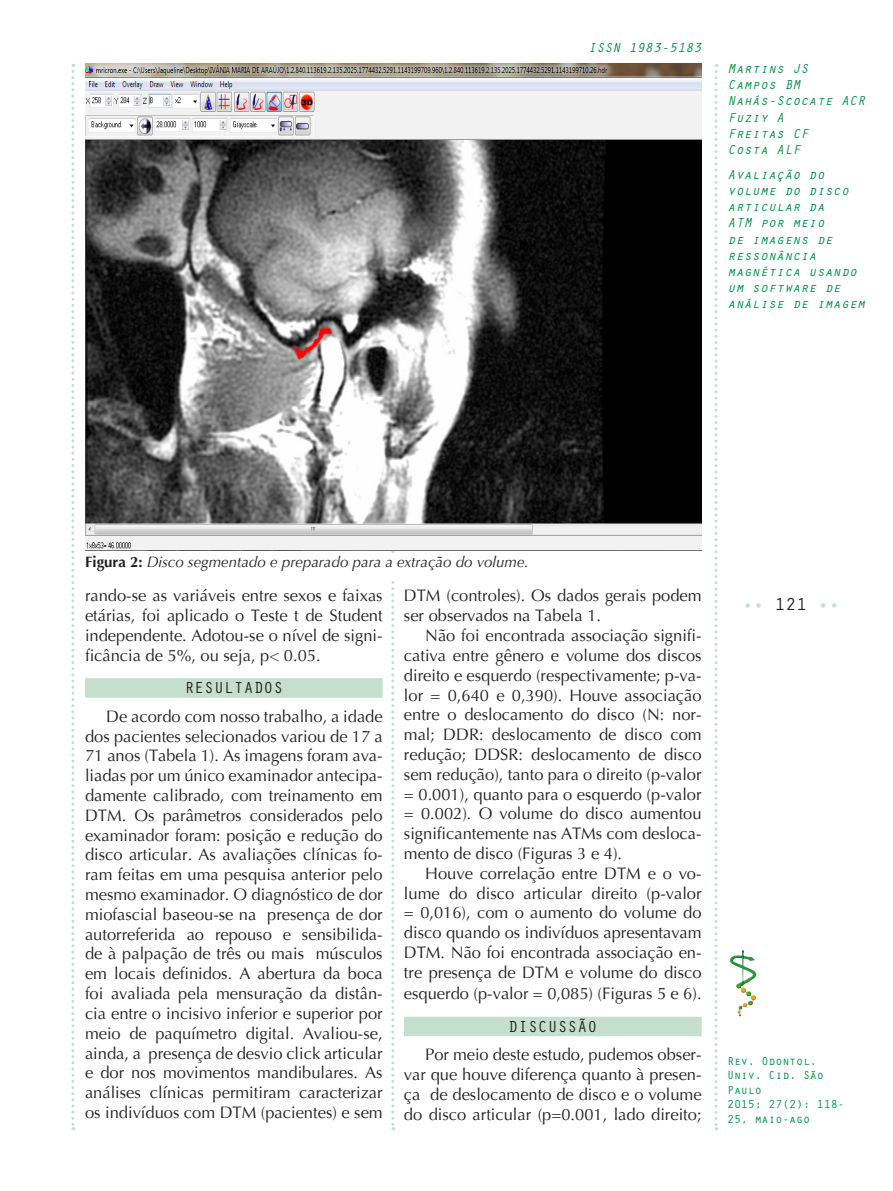
<style>
.page{position:relative;width:893px;height:1191px;background:#fff}
.page>*{position:absolute;margin:0;border:0;box-sizing:border-box;transform-origin:0 0}
.t1{font:18px "Orator Std";color:#c4dfcd}
.texto-miolo{font:16.5px/19.8px "Optima";color:#231f20;text-align:justify}
.titulos_miolo_copy{font:16.5px "Orator Std";color:#231f20}
.legenda{font:italic 15px "Optima";color:#231f20}
.t2{font:italic 13.5px/16.2px "Orator Std";color:#008b43}
.t3{font:12px/14.4px "Orator Std";letter-spacing:-.025em;color:#008b43}
.s1{font-weight:700;font-style:normal}
.s2{color:#231f20}
</style>
<div class="page">
<svg style="left:715px;top:64px;width:3px;height:1066px"></svg>
<svg style="left:391px;top:551px;width:3px;height:579px"></svg>
<svg style="left:71px;top:64px;width:3px;height:1066px"></svg>
<img style="left:729px;top:950px;width:27px;height:66px">
<div style="left:85px;top:678px;width:298px;height:19px;background:#c4dfcd"></div>
<img style="left:85px;top:64px;width:617px;height:487px">
<div style="left:85px;top:555px;width:617px;height:22px;background:#fff"></div>
<div style="left:404px;top:1016px;width:298px;height:20px;background:#c4dfcd"></div>
<p class="t2" style="left:588px;top:39px;width:115px">ISSN 1983-5183</p>
<p class="t2" style="left:728px;top:60px;width:139px">Martins JS<br>Campos BM<br>Nahás-Scocate ACR<br>Fuziy A<br>Freitas CF<br>Costa ALF</p>
<p class="t2" style="left:728px;top:165px;width:139px">Avaliação do volume do disco articular da<br>ATM por meio<br>de imagens de ressonância magnética usando um software de análise de imagem</p>
<p class="legenda" style="left:85px;top:552px;width:445px"><span class="s1">Figura 2:</span> Disco segmentado e preparado para a extração do volume.</p>
<p class="texto-miolo" style="left:404px;top:586px;width:299px">DTM (controles). Os dados gerais podem ser observados na Tabela 1.</p>
<p class="texto-miolo" style="left:404px;top:626px;width:299px;text-indent:21px">Não foi encontrada associação signifi&shy;cativa entre gênero e volume dos discos direito e esquerdo (respectivamente; p-va&shy;lor = 0,640 e 0,390). Houve associação entre o deslocamento do disco (N: nor&shy;mal; DDR: deslocamento de disco com redução; DDSR: deslocamento de disco sem redução), tanto para o direito (p-valor = 0.001), quanto para o esquerdo (p-valor = 0.002). O volume do disco aumentou significantemente nas ATMs com desloca&shy;mento de disco (Figuras 3 e 4).</p>
<p class="texto-miolo" style="left:404px;top:863px;width:299px;text-indent:21px">Houve correlação entre DTM e o vo&shy;lume do disco articular direito (p-valor = 0,016), com o aumento do volume do disco quando os indivíduos apresentavam DTM. Não foi encontrada associação en&shy;tre presença de DTM e volume do disco</p>
<p class="texto-miolo" style="left:404px;top:984px;width:299px">esquerdo (p-valor = 0,085) (Figuras 5 e 6).</p>
<p class="titulos_miolo_copy" style="left:508px;top:1014px;width:91px">DISCUSSÃO</p>
<p class="texto-miolo" style="left:404px;top:1045px;width:299px;text-indent:21px">Por meio deste estudo, pudemos obser&shy;var que houve diferença quanto à presen&shy;ça de deslocamento de disco e o volume do disco articular (p=0.001, lado direito;</p>
<p class="texto-miolo" style="left:85px;top:586px;width:299px">rando-se as variáveis entre sexos e faixas etárias, foi aplicado o Teste t de Student independente. Adotou-se o nível de signi&shy;ficância de 5%, ou seja, p&lt; 0.05.</p>
<p class="titulos_miolo_copy" style="left:184px;top:676px;width:101px">RESULTADOS</p>
<p class="texto-miolo" style="left:85px;top:706px;width:299px;text-indent:21px">De acordo com nosso trabalho, a idade dos pacientes selecionados variou de 17 a 71 anos (Tabela 1). As imagens foram ava&shy;liadas por um ú nico examinador antecipa&shy;damente calibrado, com treinamento em DTM. Os parâmetros considerados pelo examinador foram: posição e redução do disco articular. As avaliações clínicas fo&shy;ram feitas em uma pesquisa anterior pelo mesmo examinador. O diagnóstico de dor miofascial baseou-se na presença de dor autorreferida ao repouso e sensibilida&shy;de à palpação de três ou mais músculos em locais definidos. A abertura da boca foi avaliada pela mensuração da distân&shy;cia entre o incisivo inferior e superior por meio de paquímetro digital. Avaliou-se, ainda, a presença de desvio click articular e dor nos movimentos mandibulares. As análises clínicas permitiram caracterizar os indivíduos com DTM (pacientes) e sem</p>
<p class="t1" style="left:742px;top:591px;width:99px">•• <span class="s2">121</span> ••</p>
<p class="t3" style="left:727px;top:1053px;width:119px">Rev. Odontol.<br>Univ. Cid. São<br>Paulo<br>2015; 27(2): 118-<br>25, maio-ago</p>
</div>
